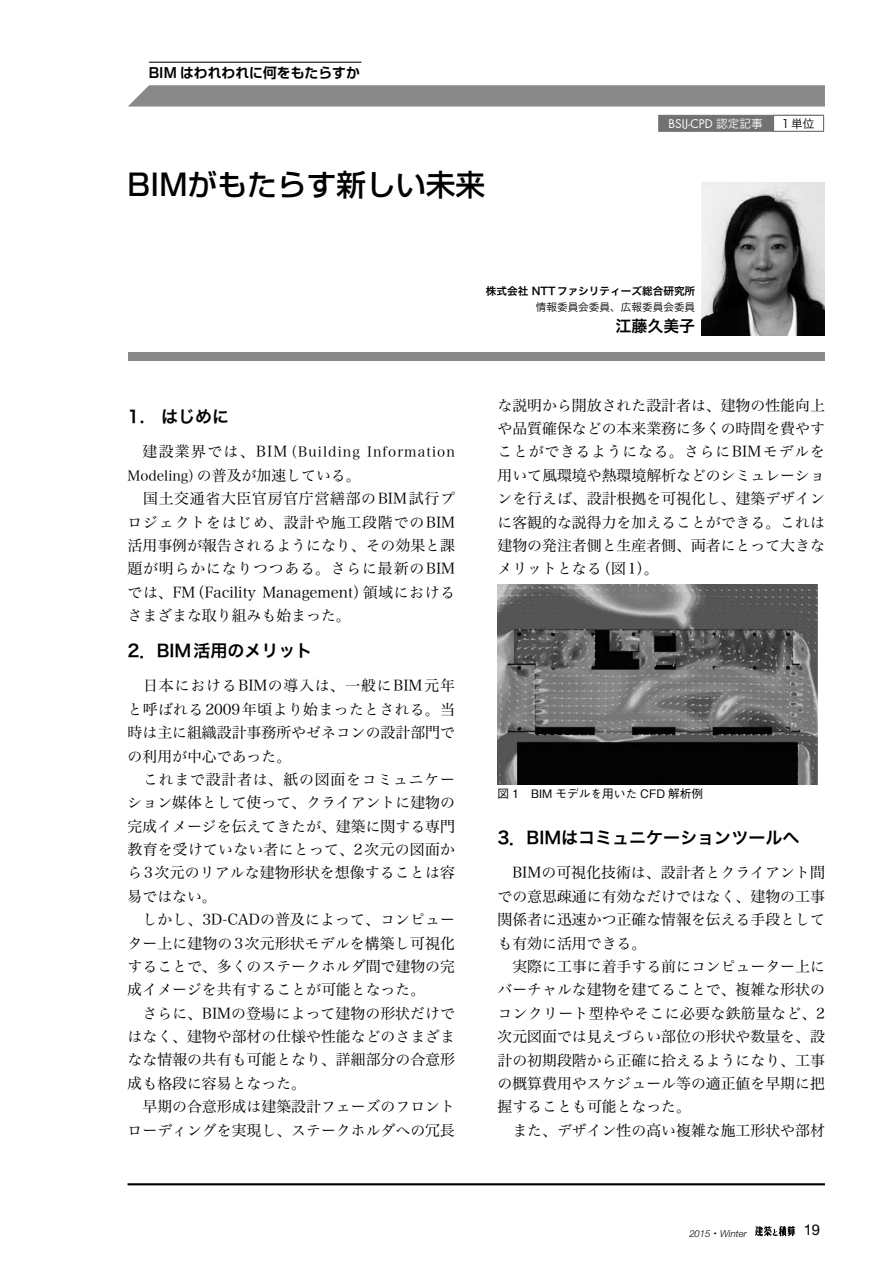
<style>
.page{position:relative;width:893px;height:1263px;background:#fff}
.page>*{position:absolute;margin:0;border:0;box-sizing:border-box;transform-origin:0 0}
.t1{font:500 29.7px "Shin Go Pro";color:#000}
.t2{font:16.95px "Hira Kaku Pro W6";color:#000}
.t3{font:15.9px "Hira Kaku Pro W6";color:#000}
.t4{font:14.85px/23.4px "Hira Min Pro W3";color:#000}
.t5{font:14.85px "Helvetica Neue";color:#000}
.t6{font:13.8px "Hira Min Pro W3";letter-spacing:.08em;color:#000}
.t7{font:700 13.8px "Shin Go Pro De";color:#000}
.t8{font:500 11.7px "Gothic BBB Pro";color:#000}
.t9{font:11.7px "Futura";color:#fff}
.t10{font:11.7px "Hira Kaku Pro W3";color:#000}
.t11{font:10.65px "Hira Kaku Pro W6";color:#000}
.t12{font:10.65px "Hira Kaku Pro W3";color:#000}
.t13{font:italic 300 9.6px "Helvetica Neue";color:#000}
.s1{font-family:"Hira Kaku Pro W3"}
.s2{font-size:14.85px}
.s3{font-size:13.8px}
.s4{font-family:"Koz Min Pro";font-weight:400;font-style:normal}
</style>
<div class="page">
<img style="left:755px;top:1226px;width:40px;height:10px">
<hr style="left:128px;top:1183px;width:697px;height:2px;background:#000">
<svg style="left:128px;top:85px;width:697px;height:22px"></svg>
<div style="left:128px;top:353px;width:697px;height:8px;background:#898989"></div>
<img style="left:702px;top:183px;width:123px;height:152px">
<div style="left:658px;top:115px;width:166px;height:17px;background:#727171;border:1px solid #727171"></div>
<div style="left:773px;top:115px;width:51px;height:17px;background:#fff;border:1px solid #727171"></div>
<img style="left:497px;top:585px;width:321px;height:199px">
<hr style="left:149px;top:62px;width:212px;height:1px;background:#000">
<p class="t7" style="left:149px;top:61px;width:212px">BIM はわれわれに何をもたらすか</p>
<h1 class="t1" style="left:128px;top:161px;width:359px">BIMがもたらす新しい未来</h1>
<p class="t9" style="left:668px;top:115px;width:96px">BSIJ-CPD <span class="s1">認定記事</span></p>
<p class="t10" style="left:782px;top:113px;width:34px">1単位</p>
<p class="t2" style="left:128px;top:401px;width:103px">1.　はじめに</p>
<p class="t6" style="left:128px;top:440px;width:329px"><span class="s2">　建設業界では、BIM</span>（Building Information</p>
<p class="t4" style="left:128px;top:462px;width:329px"><span class="s3">Modeling）</span>の普及が加速している。<br>　国土交通省大臣官房官庁営繕部のBIM試行プロジェクトをはじめ、設計や施工段階でのBIM活用事例が報告されるようになり、その効果と課題が明らかになりつつある。さらに最新のBIMでは、FM（Facility Management）領域におけるさまざまな取り組みも始まった。</p>
<p class="t2" style="left:128px;top:635px;width:186px">2．BIM活用のメリット</p>
<p class="t4" style="left:128px;top:673px;width:329px">　日本におけるBIMの導入は、一般にBIM元年と呼ばれる2009年頃より始まったとされる。当時は主に組織設計事務所やゼネコンの設計部門での利用が中心であった。<br>　これまで設計者は、紙の図面をコミュニケーション媒体として使って、クライアントに建物の完成イメージを伝えてきたが、建築に関する専門教育を受けていない者にとって、2次元の図面から3次元のリアルな建物形状を想像することは容易ではない。<br>　しかし、3D-CADの普及によって、コンピューター上に建物の3次元形状モデルを構築し可視化することで、多くのステークホルダ間で建物の完成イメージを共有することが可能となった。<br>　さらに、BIMの登場によって建物の形状だけではなく、建物や部材の仕様や性能などのさまざまなな情報の共有も可能となり、詳細部分の合意形成も格段に容易となった。<br>　早期の合意形成は建築設計フェーズのフロントローディングを実現し、ステークホルダへの冗長</p>
<p class="t11" style="left:486px;top:282px;width:211px">株式会社 NTTファシリティーズ総合研究所</p>
<p class="t12" style="left:536px;top:298px;width:161px">情報委員会委員、広報委員会委員</p>
<p class="t3" style="left:615px;top:311px;width:81px">江藤久美子</p>
<p class="t4" style="left:497px;top:392px;width:329px;text-align:justify">な説明から開放された設計者は、建物の性能向上や品質確保などの本来業務に多くの時間を費やすことができるようになる。さらにBIMモデルを用いて風環境や熱環境解析などのシミュレーションを行えば、設計根拠を可視化し、建築デザインに客観的な説得力を加えることができる。これは建物の発注者側と生産者側、両者にとって大きなメリットとなる（図1）。</p>
<p class="t8" style="left:497px;top:784px;width:207px">図 1　BIM モデルを用いた CFD 解析例</p>
<p class="t2" style="left:497px;top:822px;width:303px">3．BIMはコミュニケーションツールへ</p>
<p class="t4" style="left:497px;top:860px;width:329px">　BIMの可視化技術は、設計者とクライアント間での意思疎通に有効なだけではなく、建物の工事関係者に迅速かつ正確な情報を伝える手段としても有効に活用できる。<br>　実際に工事に着手する前にコンピューター上にバーチャルな建物を建てることで、複雑な形状のコンクリート型枠やそこに必要な鉄筋量など、2次元図面では見えづらい部位の形状や数量を、設計の初期段階から正確に拾えるようになり、工事の概算費用やスケジュール等の適正値を早期に把握することも可能となった。<br>　また、デザイン性の高い複雑な施工形状や部材</p>
<p class="t13" style="left:689px;top:1227px;width:59px">2015<span class="s4">・</span>Winter</p>
<p class="t5" style="left:804px;top:1221px;width:18px">19</p>
</div>
